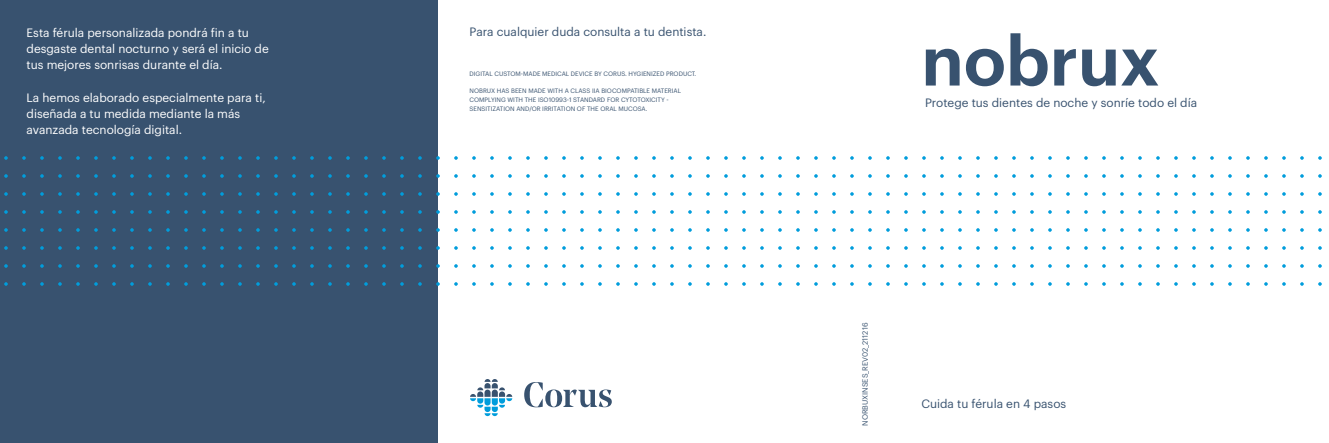
<style>
.page{position:relative;width:1329px;height:443px;background:#fff}
.page>*{position:absolute;margin:0;border:0;box-sizing:border-box;transform-origin:0 0}
.t1{font:600 68.75px "Graphik";color:#38526f}
.t2{font:11.88px/16.2px "Graphik";color:#fff}
.t3{font:11.88px "Graphik";color:#38526f}
.t4{font:7.5px "Graphik";color:#38526f}
.t5{font:6.25px/8.8px "Graphik";color:#38526f}
</style>
<div class="page">
<div style="left:0;top:0;width:443px;height:443px;background:#38526f"></div>
<div style="left:438px;top:0;width:891px;height:443px;background:#fff"></div>
<svg style="left:470px;top:379px;width:42px;height:37px"></svg>
<svg style="left:524px;top:382px;width:88px;height:25px"></svg>
<svg style="left:4px;top:156px;width:1318px;height:130px"></svg>
<h2 class="t3" style="left:469px;top:23px;width:238px">Para cualquier duda consulta a tu dentista.</h2>
<p class="t5" style="left:469px;top:68px;width:228px">DIGITAL CUSTOM-MADE MEDICAL DEVICE BY CORUS. HYGIENIZED PRODUCT.</p>
<p class="t5" style="left:469px;top:86px;width:213px">NOBRUX HAS BEEN MADE WITH A CLASS IIA BIOCOMPATIBLE MATERIAL<br>COMPLYING WITH THE ISO10993-1 STANDARD FOR CYTOTOXICITY -<br>SENSITIZATION AND/OR IRRITATION OF THE ORAL MUCOSA.</p>
<h2 class="t2" style="left:27px;top:23px;width:244px">Esta férula personalizada pondrá fin a tu desgaste dental nocturno y será el inicio de tus mejores sonrisas durante el día.</h2>
<h2 class="t2" style="left:27px;top:88px;width:241px">La hemos elaborado especialmente para ti, diseñada a tu medida mediante la más avanzada tecnología digital.</h2>
<h2 class="t3" style="left:925px;top:94px;width:274px">Protege tus dientes de noche y sonríe todo el día</h2>
<h1 class="t1" style="left:921px;top:8px;width:240px">nobrux</h1>
<p class="t4" style="left:859px;top:426px;width:105px;rotate:-90deg">NORBUXINSES_REV02_211216</p>
<h2 class="t3" style="left:921px;top:394px;width:146px">Cuida tu férula en 4 pasos</h2>
</div>
